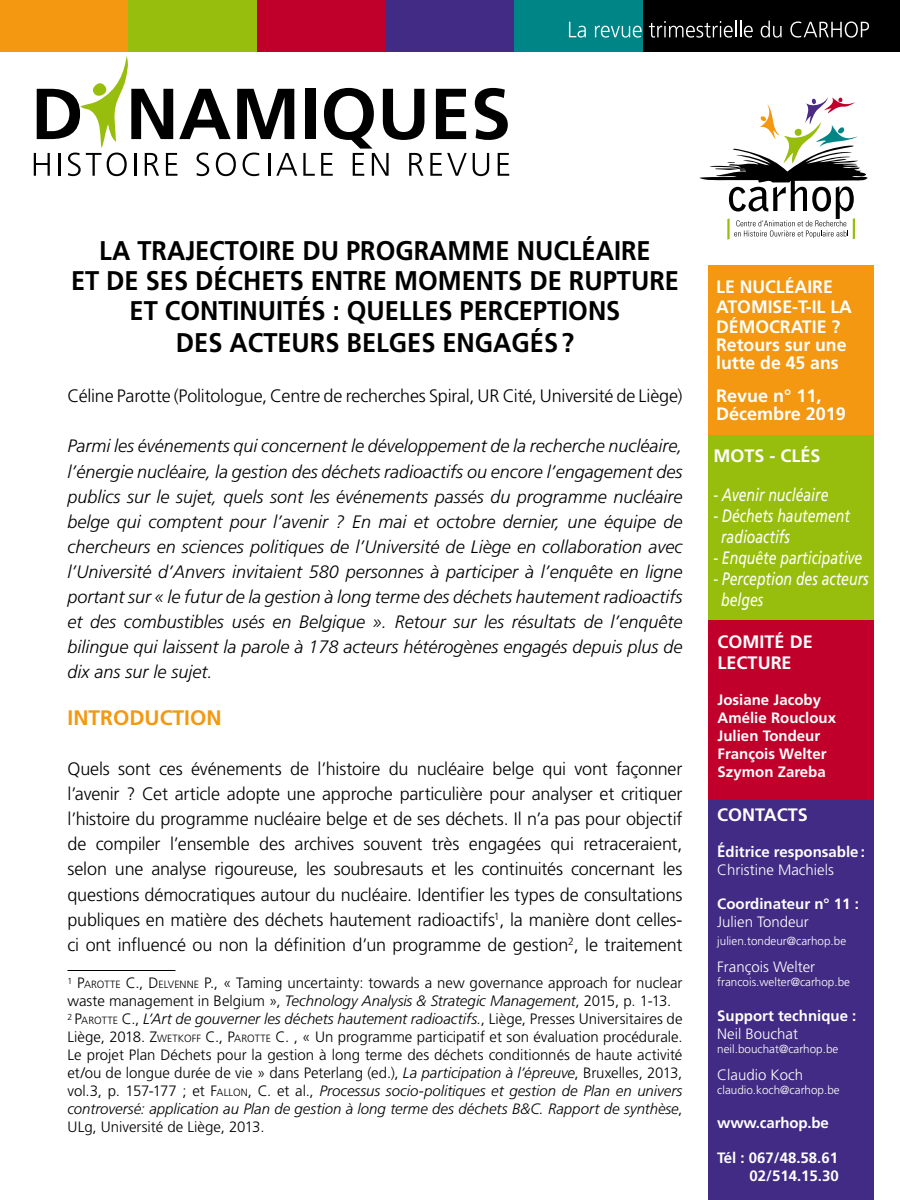
<style>
.page{position:relative;width:900px;height:1200px;background:#fff}
.page>*{position:absolute;margin:0;border:0;box-sizing:border-box;transform-origin:0 0}
.RD_-_Titre_principal{font:700 27px/30px "Frutiger LT Std";color:#000;text-align:center;scale:.94 1}
.RD_-_Titres_orange{font:700 21px "Frutiger LT Std";color:#f39810}
.RD_-_Texte_courant{font:300 18px/25px "Frutiger LT Std";letter-spacing:-.01em;color:#000;text-align:justify}
.RD_-_Texte_courant-2{font:italic 300 18px/25px "Frutiger LT Std";color:#000;text-align:justify}
.t1{font:700 18px/20.2px "Frutiger LT Std";color:#fff}
.t2{font:italic 18px/21px "Frutiger LT Std";color:#fff;scale:.78 1}
.RD_-_Note_de_bas_de{font:300 15px/18px "Frutiger LT Std";letter-spacing:-.005em;color:#000}
.t3{font:700 15px/18px "Frutiger LT Std";color:#fff}
.t4{font:300 15px "Frutiger LT Std";color:#fff}
.t5{font:300 11.7px "Frutiger LT Std";color:#fff}
.s1{font-style:inherit}
.s2{font-size:10.5px}
.s3{font-style:italic}
.s4{font-size:16.5px}
.s5{font-weight:300}
</style>
<div class="page">
<div style="left:305px;top:89px;width:10px;height:50px;background:#000"></div>
<svg style="left:436px;top:89px;width:30px;height:50px"></svg>
<svg style="left:475px;top:88px;width:33px;height:52px"></svg>
<svg style="left:303px;top:153px;width:12px;height:23px"></svg>
<svg style="left:321px;top:88px;width:103px;height:88px"></svg>
<svg style="left:430px;top:153px;width:37px;height:23px"></svg>
<svg style="left:473px;top:153px;width:16px;height:23px"></svg>
<svg style="left:498px;top:153px;width:11px;height:23px"></svg>
<svg style="left:34px;top:56px;width:263px;height:120px"></svg>
<div style="left:642px;top:0;width:258px;height:51px;background:#000"></div>
<div style="left:0;top:0;width:128px;height:51px;background:#f39810"></div>
<div style="left:128px;top:0;width:129px;height:51px;background:#97be0c"></div>
<div style="left:257px;top:0;width:128px;height:51px;background:#c0002b"></div>
<div style="left:385px;top:0;width:129px;height:51px;background:#412b84"></div>
<div style="left:514px;top:0;width:128px;height:51px;background:#008587"></div>
<svg style="left:569px;top:22px;width:17px;height:16px"></svg>
<svg style="left:595px;top:26px;width:47px;height:12px"></svg>
<svg style="left:649px;top:21px;width:104px;height:17px"></svg>
<svg style="left:761px;top:21px;width:21px;height:17px"></svg>
<svg style="left:790px;top:21px;width:79px;height:17px"></svg>
<svg style="left:699px;top:97px;width:169px;height:143px"></svg>
<div style="left:708px;top:433px;width:166px;height:188px;background:#97be0c"></div>
<div style="left:708px;top:620px;width:166px;height:227px;background:#c0002b"></div>
<div style="left:708px;top:801px;width:166px;height:399px;background:#412b84"></div>
<div style="left:708px;top:265px;width:166px;height:170px;background:#f39810"></div>
<hr style="left:68px;top:970px;width:108px;height:1px;background:#000">
<p class="RD_-_Titre_principal" style="left:99px;top:236px;width:588px">LA TRAJECTOIRE DU PROGRAMME NUCLÉAIRE</p>
<p class="RD_-_Titre_principal" style="left:71px;top:266px;width:648px">ET DE SES DÉCHETS ENTRE MOMENTS DE RUPTURE<br>ET CONTINUITÉS : QUELLES PERCEPTIONS</p>
<p class="RD_-_Titre_principal" style="left:176px;top:328px;width:425px">DES ACTEURS BELGES ENGAGÉS?</p>
<p class="RD_-_Texte_courant" style="left:68px;top:384px;width:617px">Céline Parotte (Politologue, Centre de recherches Spiral, UR Cité, Université de Liège)</p>
<p class="RD_-_Texte_courant-2" style="left:68px;top:434px;width:617px">Parmi les événements qui concernent le développement de la recherche nucléaire, l’énergie nucléaire, la gestion des déchets radioactifs ou encore l’engagement des publics sur le sujet, quels sont les événements passés du programme nucléaire belge qui comptent pour l’avenir ? En mai et octobre dernier, une équipe de chercheurs en sciences politiques de l’Université de Liège en collaboration avec l’Université d’Anvers invitaient 580 personnes à participer à l’enquête en ligne portant sur « le futur de la gestion à long terme des déchets hautement radioactifs et des combustibles usés en Belgique ». Retour sur les résultats de l’enquête bilingue qui laissent la parole à 178 acteurs hétérogènes engagés depuis plus de dix ans sur le sujet.</p>
<p class="RD_-_Titres_orange" style="left:68px;top:706px;width:156px">INTRODUCTION</p>
<p class="RD_-_Texte_courant" style="left:68px;top:757px;width:617px">Quels sont ces événements de l’histoire du nucléaire belge qui vont façonner l’avenir ? Cet article adopte une approche particulière pour analyser et critiquer l’histoire du programme nucléaire belge et de ses déchets. Il n’a pas pour objectif de compiler l’ensemble des archives souvent très engagées qui retraceraient, selon une analyse rigoureuse, les soubresauts et les continuités concernant les questions démocratiques autour du nucléaire. Identifier les types de consultations publiques en matière des déchets hautement radioactifs<sup>1</sup>, la manière dont celles&shy;ci ont influencé ou non la définition d’un programme de gestion<sup>2</sup>, le traitement</p>
<p class="RD_-_Note_de_bas_de" style="left:68px;top:975px;width:617px"><sup>1</sup> <span class="s1">P</span><span class="s2">AROTTE</span> <span class="s1">C.</span>, <span class="s1">D</span><span class="s2">ELVENNE</span> <span class="s1">P.</span>, « Taming uncertainty: towards a new governance approach for nuclear waste management in Belgium », <span class="s3">Technology Analysis &amp; Strategic Management</span><span class="s1">, 2015,</span> p. <span class="s1">1‑13.</span></p>
<p class="RD_-_Note_de_bas_de" style="left:68px;top:1011px;width:617px;text-align:justify"><sup>2</sup> <span class="s1">P</span><span class="s2">AROTTE</span> <span class="s1">C.</span>, <span class="s3">L’Art de gouverner les déchets hautement radioactifs.</span>, Liège, Presses Universitaires de Liège, 2018. <span class="s1">Z</span><span class="s2">WETKOFF</span> <span class="s1">C.</span>, <span class="s1">P</span><span class="s2">AROTTE</span> <span class="s1">C.</span> , « Un programme participatif et son évaluation procédurale.<br>Le projet Plan Déchets pour la gestion à long terme des déchets conditionnés de haute activité et/ou de longue durée de vie » dans Peterlang (ed.), <span class="s3">La participation à l’épreuve</span>, Bruxelles, 2013, vol.3, p. 157‑177 ; et <span class="s1">F</span><span class="s2">ALLON</span><span class="s1">, C.</span> et al., <span class="s3">Processus socio-politiques et gestion de Plan en univers controversé: application au Plan de gestion à long terme des déchets B&amp;C. Rapport de synthèse</span>, ULg, Université de Liège, 2013.</p>
<p class="t1" style="left:716px;top:276px;width:137px">LE NUCLÉAIRE<br>ATOMISE-T-IL LA<br>DÉMOCRATIE ?</p>
<p class="t1" style="left:716px;top:336px;width:132px;line-height:18px">Retours sur une lutte de 45 ans</p>
<p class="t1" style="left:716px;top:387px;width:131px;line-height:18px">Revue n° 11,<br>Décembre 2019</p>
<p class="t1" style="left:713px;top:446px;width:109px">MOTS - CLÉS</p>
<p class="t2" style="left:713px;top:484px;width:149px">- Avenir nucléaire</p>
<p class="t2" style="left:721px;top:505px;width:167px;text-indent:-8px">- Déchets hautement radioactifs</p>
<p class="t2" style="left:713px;top:547px;width:193px">- Enquête participative</p>
<p class="t2" style="left:721px;top:568px;width:191px;text-indent:-8px">- Perception des acteurs belges</p>
<p class="t1" style="left:718px;top:631px;width:97px;line-height:21.6px">COMITÉ DE<br>LECTURE</p>
<p class="t3" style="left:718px;top:691px;width:120px">Josiane Jacoby<br>Amélie Roucloux<br>Julien Tondeur<br>François Welter<br>Szymon Zareba</p>
<p class="t1" style="left:717px;top:805px;width:92px">CONTACTS</p>
<p class="t3" style="left:717px;top:843px;width:149px"><span class="s4">É</span>ditrice responsable :<br><span class="s5">Christine Machiels</span></p>
<p class="t3" style="left:717px;top:895px;width:143px">Coordinateur n° 11 :</p>
<p class="t4" style="left:717px;top:914px;width:93px">Julien Tondeur</p>
<p class="t5" style="left:717px;top:935px;width:130px">julien.tondeur@carhop.be</p>
<p class="t4" style="left:717px;top:959px;width:100px">François Welter</p>
<p class="t5" style="left:717px;top:976px;width:134px">francois.welter@carhop.be</p>
<p class="t3" style="left:717px;top:1007px;width:141px">Support technique :</p>
<p class="t4" style="left:717px;top:1025px;width:82px">Neil Bouchat</p>
<p class="t5" style="left:717px;top:1042px;width:123px">neil.bouchat@carhop.be</p>
<p class="t4" style="left:717px;top:1066px;width:87px">Claudio Koch</p>
<p class="t5" style="left:717px;top:1083px;width:124px">claudio.koch@carhop.be</p>
<p class="t3" style="left:717px;top:1114px;width:113px">www.carhop.be</p>
<p class="t3" style="left:717px;top:1149px;width:123px;text-align:right">Tél : 067/48.58.61<br>02/514.15.30</p>
</div>
